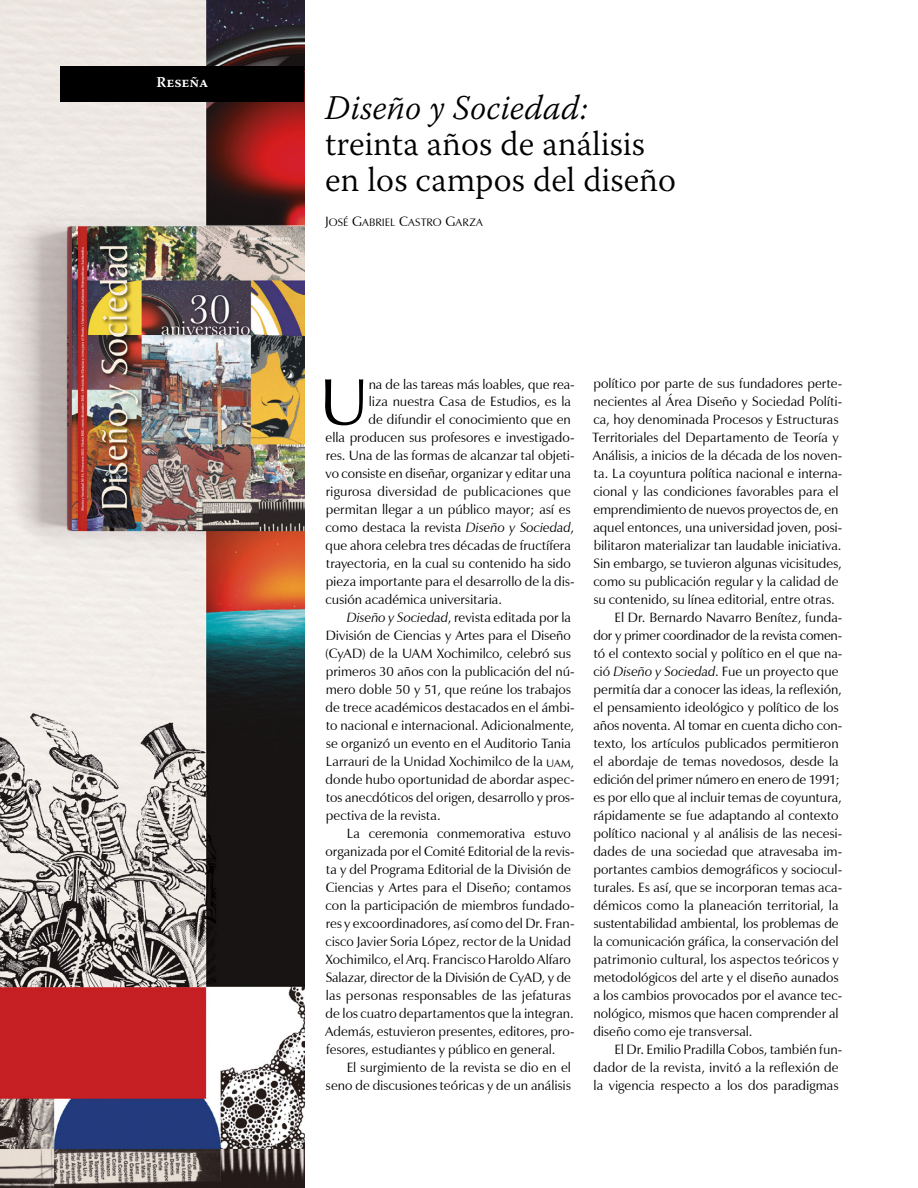
<style>
.page{position:relative;width:918px;height:1188px;background:#fff}
.page>*{position:absolute;margin:0;border:0;box-sizing:border-box;transform-origin:0 0}
.t1{font:66.15px "Zapf Humanist 601 BT";color:#000}
.t2{font:300 34.5px/36px "Warnock Pro";color:#000}
.t3{font:italic 300 34.5px "Warnock Pro";letter-spacing:.005em;color:#000}
.t4{font:600 15px "Warnock Pro";color:#fff}
.t5{font:13.5px "Zapf Humanist 601 BT";color:#000}
.t6{font:10.8px "Zapf Humanist 601 BT Roman SC800";letter-spacing:.005em;color:#000}
.s1{font-size:13.5px}
.s2{font-style:italic}
.s3{font-family:"Zapf Humanist 601 BT Roman SC800";font-size:10.8px}
</style>
<div class="page">
<img style="left:0;top:0;width:304px;height:1188px">
<div style="left:61px;top:66px;width:243px;height:36px;background:#000"></div>
<p class="t4" style="left:157px;top:73px;width:53px">Reseña</p>
<h2 class="t3" style="left:325px;top:87px;width:264px">Diseño y Sociedad:</h2>
<h2 class="t2" style="left:325px;top:125px;width:352px">treinta años de análisis en los campos del diseño</h2>
<p class="t6" style="left:325px;top:216px;width:159px"><span class="s1">J</span>OSÉ <span class="s1">G</span>ABRIEL <span class="s1">C</span>ASTRO <span class="s1">G</span>ARZA</p>
<h1 class="t1" style="left:319px;top:361px;width:51px">U</h1>
<p class="t5" style="left:369px;top:375px;width:207px">na de las tareas más loables, que rea-</p>
<p class="t5" style="left:369px;top:393px;width:204px">liza nuestra Casa de Estudios, es la</p>
<p class="t5" style="left:369px;top:411px;width:204px">de difundir el conocimiento que en</p>
<p class="t5" style="left:326px;top:429px;width:251px">ella producen sus profesores e investigado-</p>
<p class="t5" style="left:326px;top:447px;width:250px">res. Una de las formas de alcanzar tal objeti-</p>
<p class="t5" style="left:326px;top:465px;width:247px">vo consiste en diseñar, organizar y editar una</p>
<p class="t5" style="left:326px;top:483px;width:247px">rigurosa diversidad de publicaciones que</p>
<p class="t5" style="left:326px;top:501px;width:247px">permitan llegar a un público mayor; así es</p>
<p class="t5" style="left:326px;top:519px;width:250px">como destaca la revista <span class="s2">Diseño y Sociedad</span>,</p>
<p class="t5" style="left:326px;top:537px;width:247px">que ahora celebra tres décadas de fructífera</p>
<p class="t5" style="left:326px;top:555px;width:246px">trayectoria, en la cual su contenido ha sido</p>
<p class="t5" style="left:326px;top:573px;width:250px">pieza importante para el desarrollo de la dis-</p>
<p class="t5" style="left:326px;top:591px;width:178px">cusión académica universitaria.</p>
<p class="t5" style="left:347px;top:609px;width:226px"><span class="s2">Diseño y Sociedad</span>, revista editada por la</p>
<p class="t5" style="left:326px;top:627px;width:247px">División de Ciencias y Artes para el Diseño</p>
<p class="t5" style="left:325px;top:645px;width:247px">(CyAD) de la UAM Xochimilco, celebró sus</p>
<p class="t5" style="left:326px;top:663px;width:250px">primeros 30 años con la publicación del nú-</p>
<p class="t5" style="left:326px;top:681px;width:247px">mero doble 50 y 51, que reúne los trabajos</p>
<p class="t5" style="left:326px;top:699px;width:251px">de trece académicos destacados en el ámbi-</p>
<p class="t5" style="left:326px;top:717px;width:250px">to nacional e internacional. Adicionalmente,</p>
<p class="t5" style="left:326px;top:735px;width:246px">se organizó un evento en el Auditorio Tania</p>
<p class="t5" style="left:326px;top:753px;width:250px">Larrauri de la Unidad Xochimilco de la <span class="s3">UAM</span>,</p>
<p class="t5" style="left:326px;top:771px;width:251px">donde hubo oportunidad de abordar aspec-</p>
<p class="t5" style="left:326px;top:789px;width:250px">tos anecdóticos del origen, desarrollo y pros-</p>
<p class="t5" style="left:326px;top:807px;width:117px">pectiva de la revista.</p>
<p class="t5" style="left:347px;top:825px;width:226px">La ceremonia conmemorativa estuvo</p>
<p class="t5" style="left:326px;top:843px;width:251px">organizada por el Comité Editorial de la revis-</p>
<p class="t5" style="left:326px;top:861px;width:246px">ta y del Programa Editorial de la División de</p>
<p class="t5" style="left:326px;top:879px;width:247px">Ciencias y Artes para el Diseño; contamos</p>
<p class="t5" style="left:326px;top:897px;width:251px">con la participación de miembros fundado-</p>
<p class="t5" style="left:326px;top:915px;width:250px">res y excoordinadores, así como del Dr. Fran-</p>
<p class="t5" style="left:326px;top:933px;width:247px">cisco Javier Soria López, rector de la Unidad</p>
<p class="t5" style="left:325px;top:951px;width:247px">Xochimilco, el Arq. Francisco Haroldo Alfaro</p>
<p class="t5" style="left:326px;top:969px;width:247px">Salazar, director de la División de CyAD, y de</p>
<p class="t5" style="left:326px;top:987px;width:246px">las personas responsables de las jefaturas</p>
<p class="t5" style="left:326px;top:1005px;width:250px">de los cuatro departamentos que la integran.</p>
<p class="t5" style="left:325px;top:1023px;width:251px">Además, estuvieron presentes, editores, pro-</p>
<p class="t5" style="left:326px;top:1041px;width:231px">fesores, estudiantes y público en general.</p>
<p class="t5" style="left:347px;top:1059px;width:226px">El surgimiento de la revista se dio en el</p>
<p class="t5" style="left:326px;top:1077px;width:246px">seno de discusiones teóricas y de un análisis</p>
<p class="t5" style="left:593px;top:375px;width:250px">político por parte de sus fundadores perte-</p>
<p class="t5" style="left:593px;top:393px;width:250px">necientes al Área Diseño y Sociedad Políti-</p>
<p class="t5" style="left:593px;top:411px;width:247px">ca, hoy denominada Procesos y Estructuras</p>
<p class="t5" style="left:592px;top:429px;width:248px">Territoriales del Departamento de Teoría y</p>
<p class="t5" style="left:593px;top:447px;width:251px">Análisis, a inicios de la década de los noven-</p>
<p class="t5" style="left:594px;top:465px;width:250px">ta. La coyuntura política nacional e interna-</p>
<p class="t5" style="left:593px;top:483px;width:247px">cional y las condiciones favorables para el</p>
<p class="t5" style="left:593px;top:501px;width:247px">emprendimiento de nuevos proyectos de, en</p>
<p class="t5" style="left:593px;top:519px;width:251px">aquel entonces, una universidad joven, posi-</p>
<p class="t5" style="left:594px;top:537px;width:249px">bilitaron materializar tan laudable iniciativa.</p>
<p class="t5" style="left:593px;top:555px;width:250px">Sin embargo, se tuvieron algunas vicisitudes,</p>
<p class="t5" style="left:593px;top:573px;width:247px">como su publicación regular y la calidad de</p>
<p class="t5" style="left:594px;top:591px;width:243px">su contenido, su línea editorial, entre otras.</p>
<p class="t5" style="left:614px;top:609px;width:229px">El Dr. Bernardo Navarro Benítez, funda-</p>
<p class="t5" style="left:593px;top:627px;width:251px">dor y primer coordinador de la revista comen-</p>
<p class="t5" style="left:594px;top:645px;width:250px">tó el contexto social y político en el que na-</p>
<p class="t5" style="left:593px;top:663px;width:247px">ció <span class="s2">Diseño y Sociedad</span>. Fue un proyecto que</p>
<p class="t5" style="left:593px;top:681px;width:250px">permitía dar a conocer las ideas, la reflexión,</p>
<p class="t5" style="left:593px;top:699px;width:247px">el pensamiento ideológico y político de los</p>
<p class="t5" style="left:593px;top:717px;width:251px">años noventa. Al tomar en cuenta dicho con-</p>
<p class="t5" style="left:594px;top:735px;width:246px">texto, los artículos publicados permitieron</p>
<p class="t5" style="left:593px;top:753px;width:247px">el abordaje de temas novedosos, desde la</p>
<p class="t5" style="left:593px;top:771px;width:248px">edición del primer número en enero de 1991;</p>
<p class="t5" style="left:593px;top:789px;width:250px">es por ello que al incluir temas de coyuntura,</p>
<p class="t5" style="left:593px;top:807px;width:247px">rápidamente se fue adaptando al contexto</p>
<p class="t5" style="left:593px;top:825px;width:250px">político nacional y al análisis de las necesi-</p>
<p class="t5" style="left:593px;top:843px;width:251px">dades de una sociedad que atravesaba im-</p>
<p class="t5" style="left:593px;top:861px;width:250px">portantes cambios demográficos y sociocul-</p>
<p class="t5" style="left:594px;top:879px;width:250px">turales. Es así, que se incorporan temas aca-</p>
<p class="t5" style="left:593px;top:897px;width:247px">démicos como la planeación territorial, la</p>
<p class="t5" style="left:594px;top:915px;width:246px">sustentabilidad ambiental, los problemas de</p>
<p class="t5" style="left:594px;top:933px;width:247px">la comunicación gráfica, la conservación del</p>
<p class="t5" style="left:593px;top:951px;width:247px">patrimonio cultural, los aspectos teóricos y</p>
<p class="t5" style="left:593px;top:969px;width:247px">metodológicos del arte y el diseño aunados</p>
<p class="t5" style="left:593px;top:987px;width:251px">a los cambios provocados por el avance tec-</p>
<p class="t5" style="left:593px;top:1005px;width:247px">nológico, mismos que hacen comprender al</p>
<p class="t5" style="left:593px;top:1023px;width:161px">diseño como eje transversal.</p>
<p class="t5" style="left:614px;top:1041px;width:229px">El Dr. Emilio Pradilla Cobos, también fun-</p>
<p class="t5" style="left:593px;top:1059px;width:247px">dador de la revista, invitó a la reflexión de</p>
<p class="t5" style="left:594px;top:1077px;width:246px">la vigencia respecto a los dos paradigmas</p>
</div>
